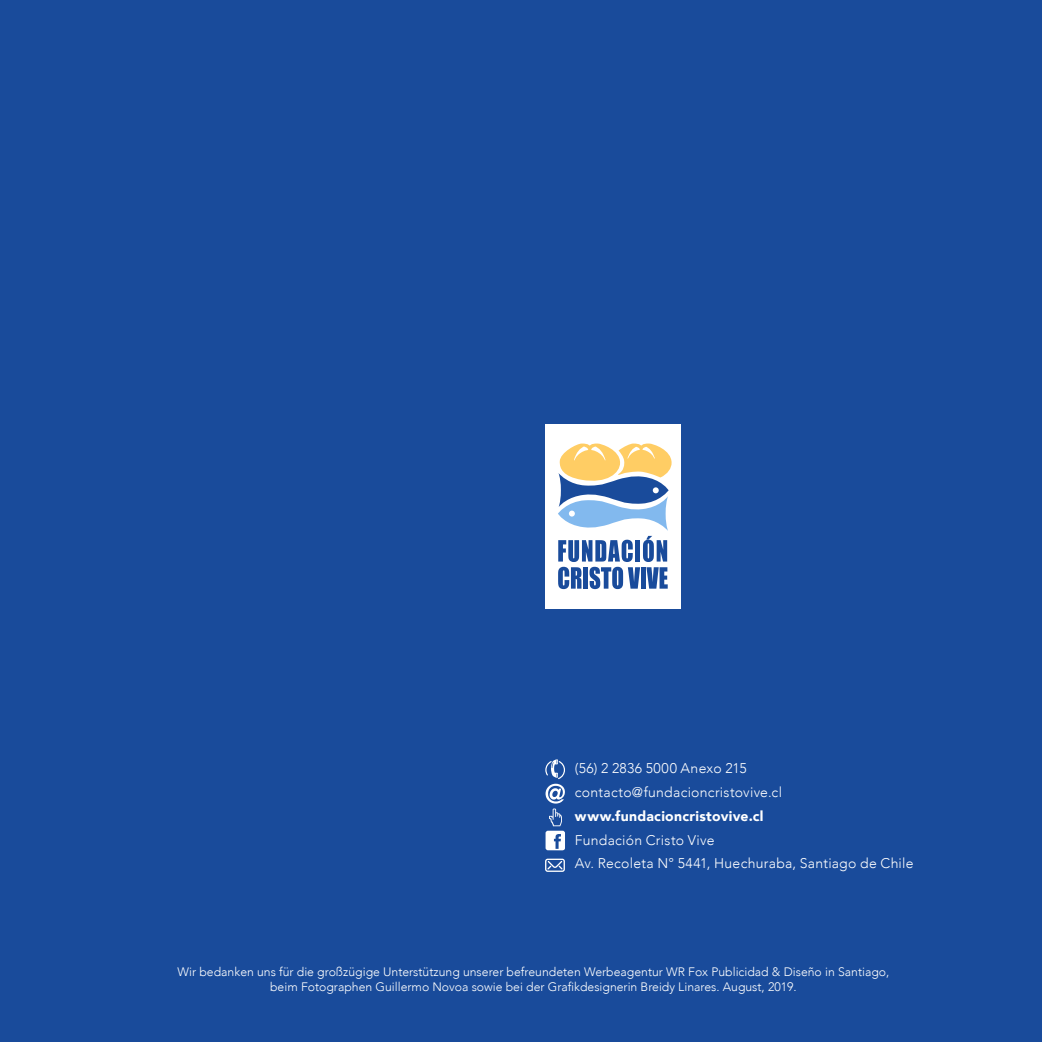
<style>
.page{position:relative;width:1042px;height:1042px;background:#194b9b}
.page>*{position:absolute;margin:0;border:0;box-sizing:border-box;transform-origin:0 0}
.t1{font:300 14px "Avenir";letter-spacing:.02em;color:#fff}
.t2{font:900 14px "Avenir";letter-spacing:.02em;color:#fff}
.t3{font:300 12.25px "Avenir";color:#fff}
</style>
<div class="page">
<div style="left:546px;top:424px;width:135px;height:184px;background:#fff"></div>
<div style="left:545px;top:831px;width:20px;height:19px;background:#fff;border-radius:2px"></div>
<svg style="left:554px;top:834px;width:7px;height:15px"></svg>
<svg style="left:545px;top:858px;width:20px;height:14px"></svg>
<svg style="left:545px;top:759px;width:20px;height:67px"></svg>
<svg style="left:558px;top:443px;width:113px;height:146px"></svg>
<p class="t1" style="left:575px;top:760px;width:173px">(56) 2 2836 5000 Anexo 215</p>
<p class="t1" style="left:575px;top:784px;width:209px">contacto@fundacioncristovive.cl</p>
<p class="t2" style="left:575px;top:804px;width:190px">www.fundacioncristovive.cl</p>
<p class="t1" style="left:575px;top:831px;width:141px">Fundación Cristo Vive</p>
<p class="t1" style="left:575px;top:855px;width:340px">Av. Recoleta N° 5441, Huechuraba, Santiago de Chile</p>
<p class="t3" style="left:177px;top:965px;width:713px">Wir bedanken uns für die großzügige Unterstützung unserer befreundeten Werbeagentur WR Fox Publicidad &amp; Diseño in Santiago,</p>
<p class="t3" style="left:270px;top:979px;width:528px">beim Fotographen Guillermo Novoa sowie bei der Grafikdesignerin Breidy Linares. August, 2019.</p>
</div>
